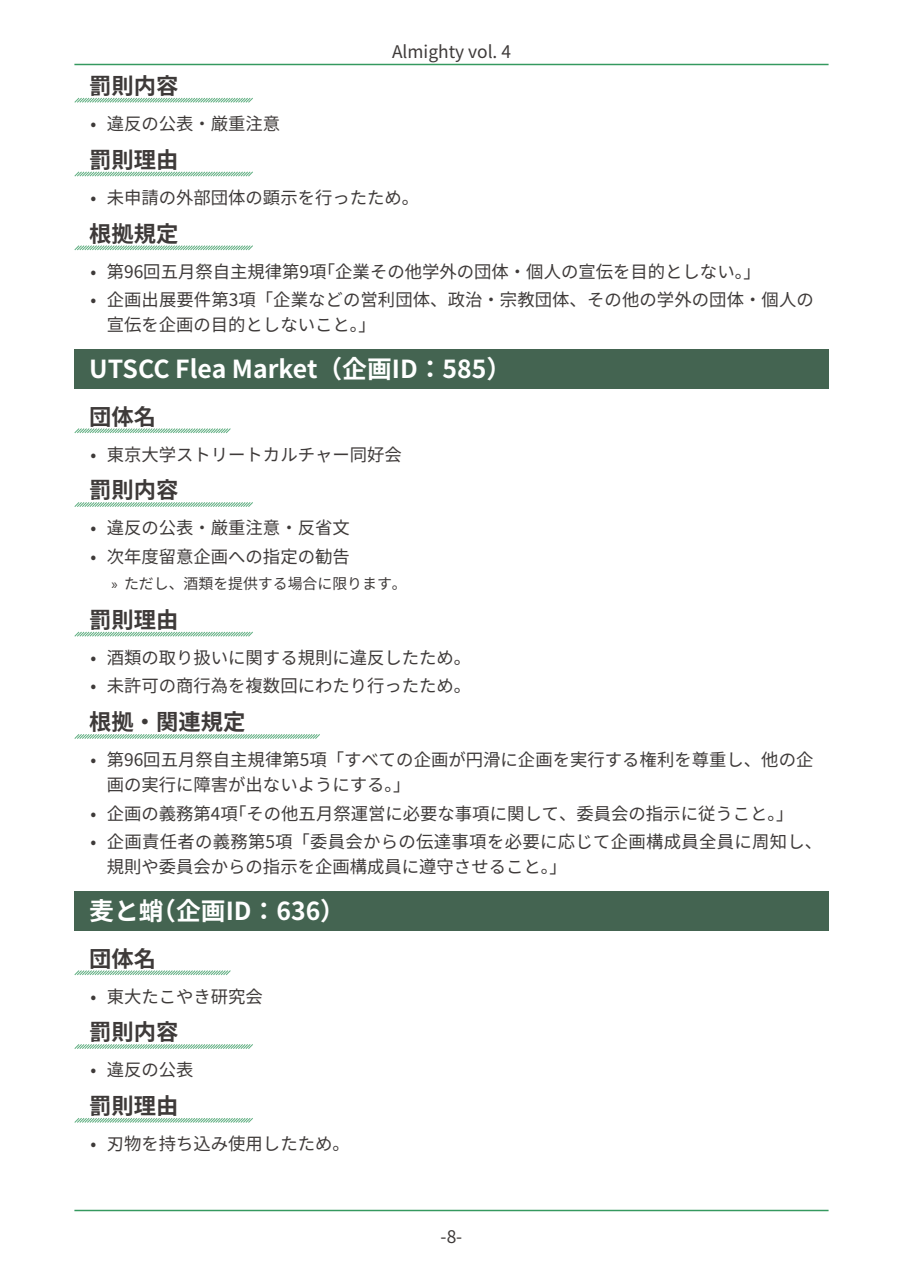
<style>
.page{position:relative;width:903px;height:1275px;background:#fff}
.page>*{position:absolute;margin:0;border:0;box-sizing:border-box;transform-origin:0 0}
.t1{font:700 24.85px "Source Han Sans JP";color:#fff}
.t2{font:700 22.4px "Source Han Sans JP";color:#3e3a39}
.t3{font:17.32px/28.5px "Source Han Sans JP";color:#3e3a39}
.t4{font:17.32px "Source Han Sans JP";letter-spacing:.02em;color:#3e3a39}
.t5{font:14.88px "Source Han Sans JP";color:#3e3a39}
.s1{font-family:"Myriad Pro"}
</style>
<div class="page">
<hr style="left:74px;top:64px;width:754px;height:1px;background:#35995f">
<hr style="left:74px;top:1210px;width:754px;height:1px;background:#35995f">
<svg style="left:74px;top:97px;width:179px;height:6px"></svg>
<svg style="left:74px;top:171px;width:179px;height:6px"></svg>
<svg style="left:74px;top:245px;width:179px;height:6px"></svg>
<div style="left:74px;top:349px;width:754px;height:40px;background:#446451"></div>
<svg style="left:74px;top:428px;width:157px;height:6px"></svg>
<svg style="left:74px;top:502px;width:179px;height:5px"></svg>
<svg style="left:74px;top:631px;width:179px;height:6px"></svg>
<svg style="left:74px;top:734px;width:246px;height:5px"></svg>
<div style="left:74px;top:891px;width:754px;height:40px;background:#446451"></div>
<svg style="left:74px;top:970px;width:157px;height:6px"></svg>
<svg style="left:74px;top:1044px;width:179px;height:5px"></svg>
<svg style="left:74px;top:1118px;width:179px;height:5px"></svg>
<p class="t3" style="left:392px;top:38px;width:120px">Almighty vol 4.</p>
<p class="t2" style="left:89px;top:73px;width:91px">罰則内容</p>
<p class="t3" style="left:107px;top:110px;width:175px">違反の公表・厳重注意</p>
<p class="t3" style="left:91px;top:110px;width:7px">•</p>
<p class="t2" style="left:89px;top:147px;width:91px">罰則理由</p>
<p class="t3" style="left:107px;top:184px;width:314px">未申請の外部団体の顕示を行ったため。</p>
<p class="t3" style="left:91px;top:184px;width:7px">•</p>
<p class="t2" style="left:89px;top:221px;width:91px">根拠規定</p>
<p class="t3" style="left:107px;top:257px;width:655px">第96回五月祭自主規律第 「項9 企業その他学外の団体・個人の宣伝を目的としない「。</p>
<p class="t3" style="left:91px;top:257px;width:7px">•</p>
<p class="t3" style="left:91px;top:286px;width:7px">•</p>
<p class="t3" style="left:107px;top:286px;width:709px">企画出展要件第項3 「企業などの営利団体、政治・宗教団体、その他の学外の団体・個人の</p>
<p class="t3" style="left:107px;top:311px;width:271px">宣伝を企画の目的としないこと「。</p>
<h1 class="t1" style="left:89px;top:355px;width:423px">UTSCC Flea Market（企画ID：585(</h1>
<p class="t2" style="left:89px;top:404px;width:68px">団体名</p>
<p class="t3" style="left:107px;top:440px;width:297px">東京大学ストリートカルチャー同好会</p>
<p class="t3" style="left:91px;top:440px;width:7px">•</p>
<p class="t2" style="left:89px;top:478px;width:91px">罰則内容</p>
<p class="t3" style="left:107px;top:514px;width:245px">違反の公表・厳重注意・反省文</p>
<p class="t3" style="left:91px;top:514px;width:7px">•</p>
<p class="t3" style="left:91px;top:543px;width:7px">•</p>
<p class="t3" style="left:107px;top:543px;width:245px">次年度留意企画への指定の勧告</p>
<p class="t5" style="left:112px;top:575px;width:297px"><span class="s1">»</span> ただし、酒類を提供する場合に限ります。</p>
<p class="t2" style="left:89px;top:607px;width:91px">罰則理由</p>
<p class="t3" style="left:107px;top:644px;width:366px">酒類の取り扱いに関する規則に違反したため。</p>
<p class="t3" style="left:91px;top:644px;width:7px">•</p>
<p class="t3" style="left:107px;top:672px;width:366px">未許可の商行為を複数回にわたり行ったため。</p>
<p class="t3" style="left:91px;top:672px;width:7px">•</p>
<p class="t2" style="left:89px;top:709px;width:158px">根拠・関連規定</p>
<p class="t3" style="left:107px;top:746px;width:708px">第96回五月祭自主規律第項5 「すべての企画が円滑に企画を実行する権利を尊重し、他の企</p>
<p class="t3" style="left:91px;top:746px;width:7px">•</p>
<p class="t3" style="left:91px;top:799px;width:7px">•</p>
<p class="t3" style="left:91px;top:828px;width:7px">•</p>
<p class="t3" style="left:107px;top:771px;width:688px">画の実行に障害が出ないようにする「。<br>企画の義務第 「項4 その他五月祭運営に必要な事項に関して、委員会の指示に従うこと「。</p>
<p class="t4" style="left:107px;top:832px;width:717px">企画責任者の義務第項5 「委員会からの伝達事項を必要に応じて企画構成員全員に周知し、</p>
<p class="t3" style="left:107px;top:853px;width:462px">規則や委員会からの指示を企画構成員に遵守させること「。</p>
<h1 class="t1" style="left:151px;top:897px;width:195px">（企画ID：636(</h1>
<h1 class="t1" style="left:89px;top:897px;width:76px">麦と蛸</h1>
<p class="t2" style="left:89px;top:946px;width:68px">団体名</p>
<p class="t3" style="left:107px;top:982px;width:158px">東大たこやき研究会</p>
<p class="t3" style="left:91px;top:982px;width:7px">•</p>
<p class="t2" style="left:89px;top:1019px;width:91px">罰則内容</p>
<p class="t3" style="left:107px;top:1056px;width:88px">違反の公表</p>
<p class="t3" style="left:91px;top:1056px;width:7px">•</p>
<p class="t2" style="left:89px;top:1093px;width:91px">罰則理由</p>
<p class="t3" style="left:107px;top:1130px;width:245px">刃物を持ち込み使用したため。</p>
<p class="t3" style="left:91px;top:1130px;width:7px">•</p>
<p class="t3" style="left:441px;top:1223px;width:23px">-8-</p>
</div>
